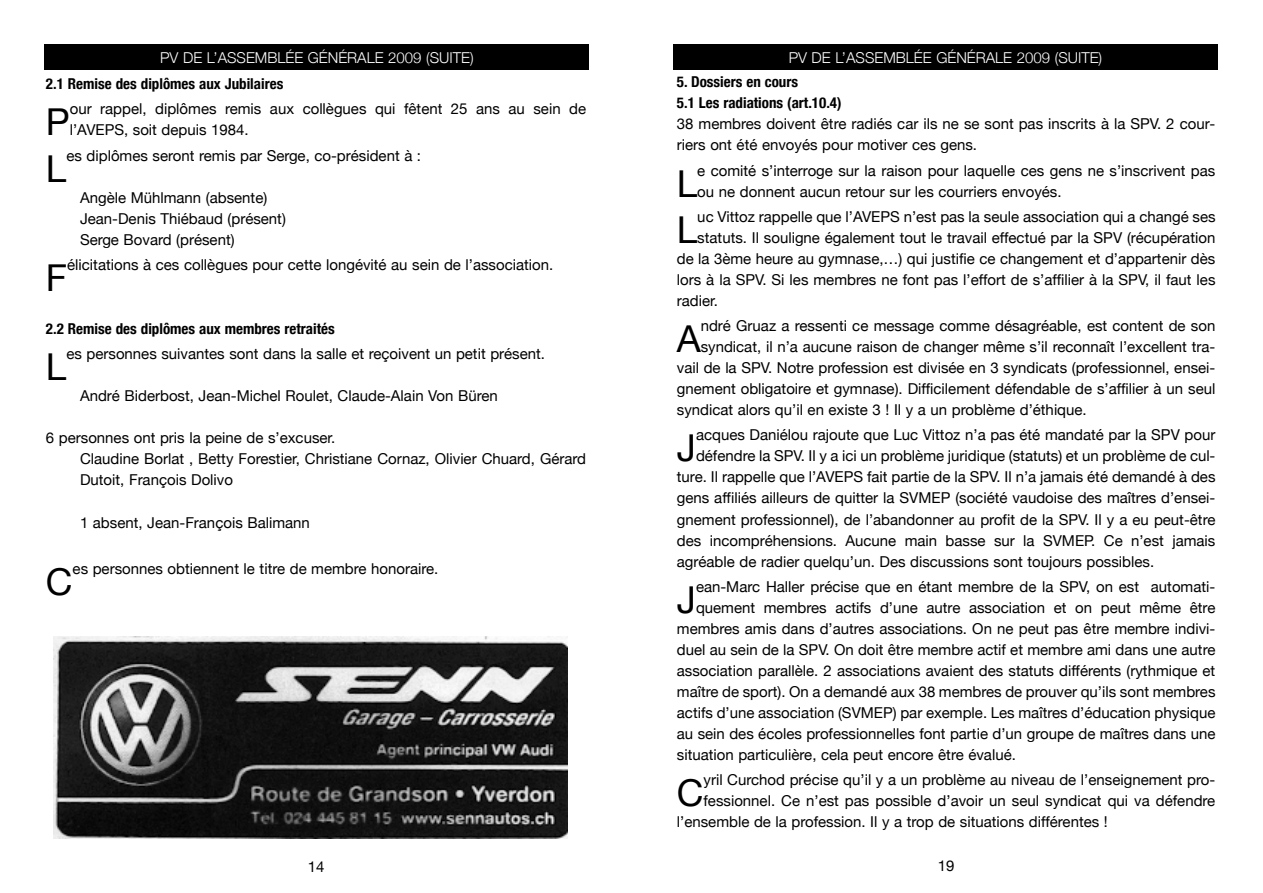
<style>
.page{position:relative;width:1263px;height:893px;background:#fff}
.page>*{position:absolute;margin:0;border:0;box-sizing:border-box;transform-origin:0 0}
.t1{font:37.05px "Helvetica Neue";color:#000}
.t2{font:15px/21px "Helvetica Neue";color:#000}
.t3{font:700 condensed 15px/21.3px "Helvetica Neue";color:#000}
.t4{font:300 15px "Helvetica Neue";color:#fff}
</style>
<div class="page">
<div style="left:45px;top:44px;width:544px;height:26px;background:#000"></div>
<div style="left:673px;top:44px;width:545px;height:26px;background:#000"></div>
<img style="left:53px;top:636px;width:515px;height:202px">
<p class="t4" style="left:160px;top:48px;width:315px">PV DE L’ASSEMBLÉE GÉNÉRALE 2009 (SUITE)</p>
<p class="t4" style="left:789px;top:48px;width:315px">PV DE L’ASSEMBLÉE GÉNÉRALE 2009 (SUITE)</p>
<p class="t3" style="left:677px;top:70px;width:166px">5. Dossiers en cours<br>5.1 Les radiations (art.10.4)</p>
<p class="t2" style="left:677px;top:113px;width:540px">38 membres doivent être radiés car ils ne se sont pas inscrits à la SPV. 2 cour&shy;riers ont été envoyés pour motiver ces gens.</p>
<h1 class="t1" style="left:677px;top:161px;width:22px">L</h1>
<p class="t2" style="left:697px;top:159px;width:519px">e comité s’interroge sur la raison pour laquelle ces gens ne s’inscrivent pas ou ne donnent aucun retour sur les courriers envoyés.</p>
<h1 class="t1" style="left:677px;top:207px;width:22px">L</h1>
<p class="t2" style="left:697px;top:206px;width:520px">uc Vittoz rappelle que l’AVEPS n’est pas la seule association qui a changé ses</p>
<p class="t3" style="left:46px;top:73px;width:239px">2.1 Remise des diplômes aux Jubilaires</p>
<h1 class="t1" style="left:46px;top:100px;width:25px">P</h1>
<p class="t2" style="left:70px;top:98px;width:518px">our rappel, diplômes remis aux collègues qui fêtent 25 ans au sein de l’AVEPS, soit depuis 1984.</p>
<h1 class="t1" style="left:46px;top:146px;width:22px">L</h1>
<p class="t2" style="left:66px;top:145px;width:356px">es diplômes seront remis par Serge, co-président à :</p>
<p class="t2" style="left:80px;top:187px;width:207px">Angèle Mühlmann (absente)<br>Jean-Denis Thiébaud (présent)<br>Serge Bovard (présent)</p>
<h1 class="t1" style="left:46px;top:256px;width:23px">F</h1>
<p class="t2" style="left:67px;top:254px;width:488px">élicitations à ces collègues pour cette longévité au sein de l’association.</p>
<p class="t3" style="left:46px;top:317px;width:290px">2.2 Remise des diplômes aux membres retraités</p>
<h1 class="t1" style="left:46px;top:345px;width:22px">L</h1>
<p class="t2" style="left:66px;top:343px;width:480px">es personnes suivantes sont dans la salle et reçoivent un petit présent.</p>
<p class="t2" style="left:80px;top:385px;width:419px">André Biderbost, Jean-Michel Roulet, Claude-Alain Von Büren</p>
<p class="t2" style="left:80px;top:427px;width:508px;text-indent:-34px">6 personnes ont pris la peine de s’excuser.<br>Claudine Borlat , Betty Forestier, Christiane Cornaz, Olivier Chuard, Gérard<br>Dutoit, François Dolivo</p>
<p class="t2" style="left:80px;top:511px;width:231px">1 absent, Jean-François Balimann</p>
<h1 class="t1" style="left:46px;top:560px;width:28px">C</h1>
<p class="t2" style="left:73px;top:558px;width:367px">es personnes obtiennent le titre de membre honoraire.</p>
<p class="t2" style="left:697px;top:227px;width:520px">statuts. Il souligne également tout le travail effectué par la SPV (récupération</p>
<p class="t2" style="left:677px;top:248px;width:540px">de la 3ème heure au gymnase,…) qui justifie ce changement et d’appartenir dès</p>
<p class="t2" style="left:677px;top:269px;width:540px">lors à la SPV. Si les membres ne font pas l’effort de s’affilier à la SPV, il faut les</p>
<p class="t2" style="left:677px;top:290px;width:43px">radier.</p>
<h1 class="t1" style="left:677px;top:317px;width:25px">A</h1>
<p class="t2" style="left:701px;top:315px;width:516px">ndré Gruaz a ressenti ce message comme désagréable, est content de son</p>
<p class="t2" style="left:701px;top:336px;width:516px">syndicat, il n’a aucune raison de changer même s’il reconnaît l’excellent tra-</p>
<p class="t2" style="left:677px;top:357px;width:540px">vail de la SPV. Notre profession est divisée en 3 syndicats (professionnel, ensei-</p>
<p class="t2" style="left:677px;top:378px;width:540px">gnement obligatoire et gymnase). Difficilement défendable de s’affilier à un seul</p>
<p class="t2" style="left:677px;top:399px;width:411px">syndicat alors qu’il en existe 3 ! Il y a un problème d’éthique.</p>
<h1 class="t1" style="left:677px;top:426px;width:21px">J</h1>
<p class="t2" style="left:696px;top:424px;width:521px">acques Daniélou rajoute que Luc Vittoz n’a pas été mandaté par la SPV pour</p>
<p class="t2" style="left:696px;top:445px;width:521px">défendre la SPV. Il y a ici un problème juridique (statuts) et un problème de cul-</p>
<p class="t2" style="left:677px;top:466px;width:540px">ture. Il rappelle que l’AVEPS fait partie de la SPV. Il n’a jamais été demandé à des</p>
<p class="t2" style="left:677px;top:487px;width:540px">gens affiliés ailleurs de quitter la SVMEP (société vaudoise des maîtres d’ensei-</p>
<p class="t2" style="left:677px;top:508px;width:540px">gnement professionnel), de l’abandonner au profit de la SPV. Il y a eu peut-être</p>
<p class="t2" style="left:677px;top:529px;width:540px">des incompréhensions. Aucune main basse sur la SVMEP. Ce n’est jamais</p>
<p class="t2" style="left:677px;top:550px;width:479px">agréable de radier quelqu’un. Des discussions sont toujours possibles.</p>
<h1 class="t1" style="left:677px;top:577px;width:21px">J</h1>
<p class="t2" style="left:696px;top:575px;width:521px">ean-Marc Haller précise que en étant membre de la SPV, on est automati-</p>
<p class="t2" style="left:696px;top:596px;width:521px">quement membres actifs d’une autre association et on peut même être</p>
<p class="t2" style="left:677px;top:617px;width:540px">membres amis dans d’autres associations. On ne peut pas être membre indivi-</p>
<p class="t2" style="left:677px;top:638px;width:540px">duel au sein de la SPV. On doit être membre actif et membre ami dans une autre</p>
<p class="t2" style="left:677px;top:659px;width:540px">association parallèle. 2 associations avaient des statuts différents (rythmique et</p>
<p class="t2" style="left:677px;top:680px;width:540px">maître de sport). On a demandé aux 38 membres de prouver qu’ils sont membres</p>
<p class="t2" style="left:677px;top:701px;width:540px">actifs d’une association (SVMEP) par exemple. Les maîtres d’éducation physique</p>
<p class="t2" style="left:677px;top:722px;width:540px">au sein des écoles professionnelles font partie d’un groupe de maîtres dans une</p>
<p class="t2" style="left:677px;top:743px;width:341px">situation particulière, cela peut encore être évalué.</p>
<h1 class="t1" style="left:677px;top:770px;width:28px">C</h1>
<p class="t2" style="left:704px;top:769px;width:513px">yril Curchod précise qu’il y a un problème au niveau de l’enseignement pro-</p>
<p class="t2" style="left:704px;top:790px;width:513px">fessionnel. Ce n’est pas possible d’avoir un seul syndicat qui va défendre</p>
<p class="t2" style="left:677px;top:811px;width:432px">l’ensemble de la profession. Il y a trop de situations différentes !</p>
<p class="t2" style="left:308px;top:856px;width:18px">14</p>
<p class="t2" style="left:938px;top:854px;width:18px">19</p>
</div>
